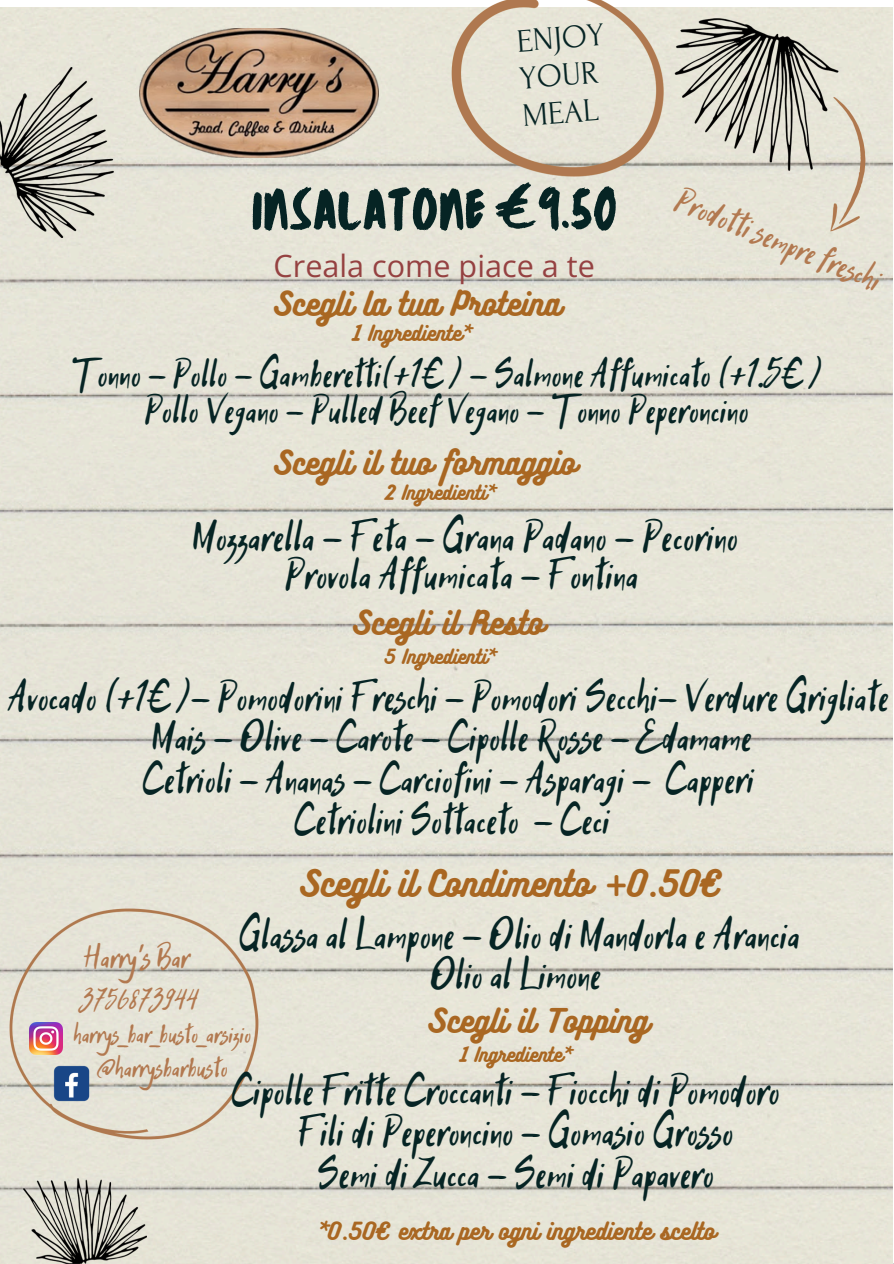
<style>
.page{position:relative;width:894px;height:1264px;background:#fff}
.page>*{position:absolute;margin:0;border:0;box-sizing:border-box;transform-origin:0 0}
.t1{font:55.2px "TC October Regular";color:#062424}
.t2{font:45px/41.1px "Hitch Hike";color:#062424;text-align:center}
.t3{font:44.1px/41.2px "Hitch Hike";color:#062424;text-align:center}
.t4{font:40.8px/36px "Hitch Hike";letter-spacing:.005em;color:#062424;text-align:center}
.t5{font:36.3px "Hitch Hike";color:#b27950}
.t6{font:33.3px "Hitch Hike";color:#b27950}
.t7{font:32.7px/37.2px "Forum";color:#062424}
.t8{font:32.55px "Bukhari Script";color:#a96722}
.t9{font:30.6px "Open Sans";color:#954141}
.t10{font:29.55px "Bukhari Script";color:#a96722}
.t11{font:28.8px "Hitch Hike";color:#b27950}
.t12{font:28.05px "Hitch Hike";color:#b27950}
.t13{font:27.6px "Hitch Hike";color:#b27950}
.t14{font:21.45px "Bukhari Script";color:#a96722}
.t15{font:19.05px "Bukhari Script";color:#a96722}
.t16{font:18px "Bukhari Script";color:#a96722}
</style>
<div class="page">
<div style="left:0;top:7px;width:892px;height:1256px;background:#e6e5d7"></div>
<img style="left:0;top:67px;width:114px;height:170px">
<img style="left:24px;top:1178px;width:123px;height:84px">
<img style="left:3px;top:901px;width:262px;height:245px">
<img style="left:445px;top:0;width:427px;height:239px">
<img style="left:30px;top:1022px;width:32px;height:32px">
<img style="left:139px;top:29px;width:239px;height:129px">
<p class="t7" style="left:515px;top:23px;width:89px;rotate:-4deg">ENJOY<br>YOUR<br>MEAL</p>
<p class="t1" style="left:251px;top:167px;width:367px">INSALATONE€9.50</p>
<p class="t9" style="left:273px;top:244px;width:322px">Creala come piace a te</p>
<h3 class="t10" style="left:272px;top:284px;width:289px">Scegli la tua Proteina</h3>
<h3 class="t15" style="left:353px;top:320px;width:120px">1 Ingrediente*</h3>
<p class="t5" style="left:684px;top:178px;width:221px;rotate:22deg">Prodot i sempre freschi</p>
<h4 class="t4" style="left:71px;top:359px;width:752px">Tonno - Pollo - Gamberetti(+1€ ) - Salmone Affumicato (+1.5€ )<br>Pollo Vegano - Pulled Beef Vegano - Tonno Peperoncino</h4>
<h1 class="t10" style="left:272px;top:444px;width:305px">Scegli il tuo formaggio</h1>
<h1 class="t16" style="left:385px;top:481px;width:111px">2 Ingredienti*</h1>
<h1 class="t2" style="left:192px;top:521px;width:547px;line-height:38.2px">Mozzarella - Feta - Grana Padano - Pecorino<br>Provola Affumicata - Fontina</h1>
<h3 class="t10" style="left:351px;top:603px;width:194px">Scegli il Resto</h3>
<h3 class="t16" style="left:384px;top:645px;width:113px">5 Ingredienti*</h3>
<p class="t3" style="left:8px;top:679px;width:882px">Avocado (+1€ )- Pomodorini Freschi - Pomodori Secchi- Verdure Grigliate Mais - Olive - Carote - Cipolle Rosse - Edamame<br>Cetrioli - Ananas - Carciofini - Asparagi - Capperi<br>Cetriolini Sottaceto - Ceci</p>
<p class="t8" style="left:298px;top:862px;width:424px">Scegli il Condimento +0.50€</p>
<h4 class="t2" style="left:238px;top:917px;width:563px;line-height:40.5px">Glassa al Lampone - Olio di Mandorla e Arancia<br>Olio al Limone</h4>
<h2 class="t6" style="left:84px;top:936px;width:107px">Harry's Bar</h2>
<p class="t12" style="left:80px;top:982px;width:119px">3756873944</p>
<h5 class="t10" style="left:427px;top:1001px;width:223px">Scegli il Topping</h5>
<h5 class="t16" style="left:460px;top:1043px;width:113px">1 Ingrediente*</h5>
<h4 class="t13" style="left:73px;top:1017px;width:179px">harrys_bar_busto_arsizio</h4>
<h4 class="t11" style="left:97px;top:1049px;width:132px">@harrysbarbusto</h4>
<h4 class="t2" style="left:231px;top:1074px;width:550px">Cipolle Fritte Croccanti - Fiocchi di Pomodoro<br>Fili di Peperoncino - Gomasio Grosso<br>Semi di Zucca - Semi di Papavero</h4>
<p class="t14" style="left:317px;top:1216px;width:399px">*0.50€ extra per ogni ingrediente scelto</p>
</div>
